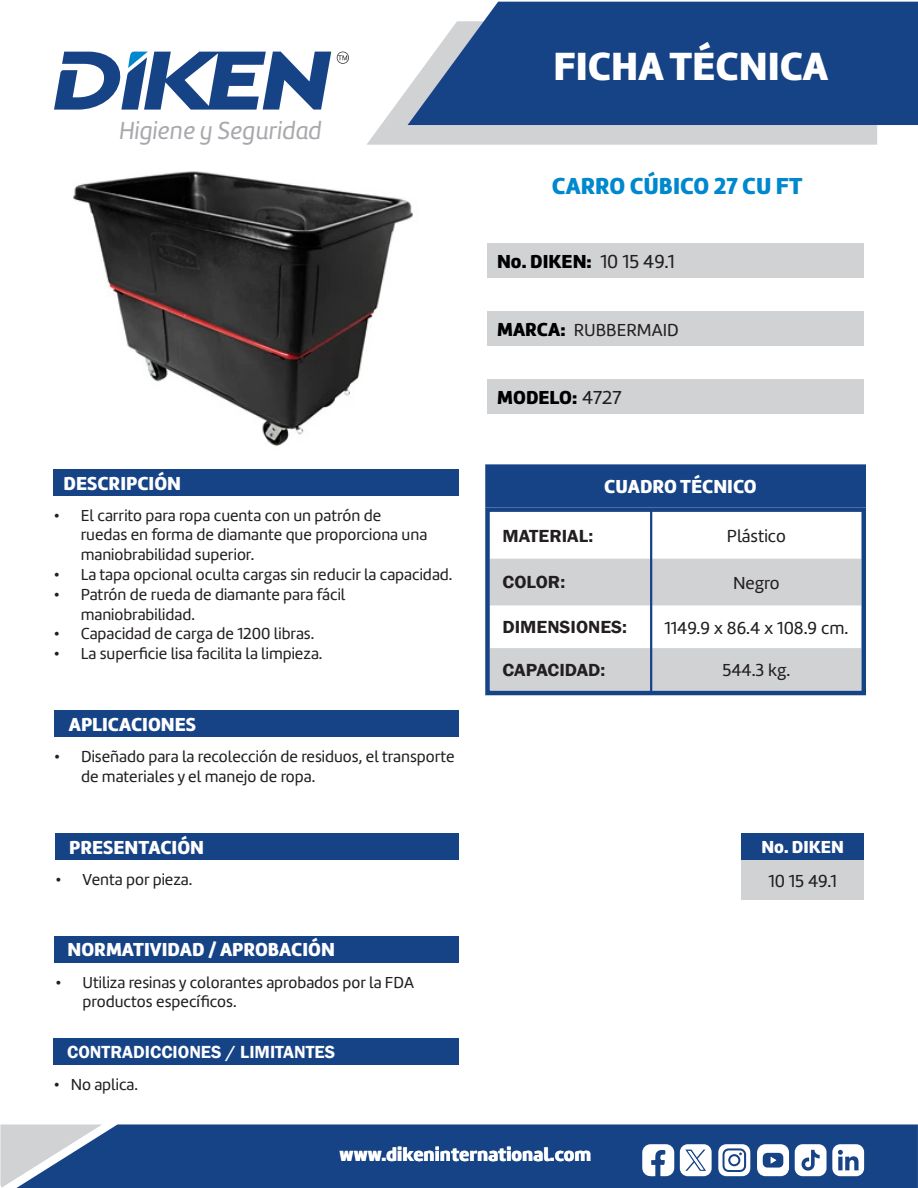
<style>
.page{position:relative;width:918px;height:1188px;background:#fff}
.page>*{position:absolute;margin:0;border:0;box-sizing:border-box;transform-origin:0 0}
.t1{font:40.8px "Amelia Basic Black";color:#fff}
.t2{font:25.5px "Amelia Basic Italic";color:#a8a9ad}
.t3{font:24px "Amelia Basic Black";color:#0088ce}
.t4{font:19.5px "Amelia Basic Black";color:#fff}
.t5{font:19.5px "Amelia Basic Black";color:#000}
.t6{font:18px "Amelia Basic";color:#231f20}
.t7{font:600 18px "Franklin Gothic";color:#231f20;scale:1.05 1}
.t8{font:600 18px "Franklin Gothic";color:#fff}
.t9{font:18px "Amelia Basic Black";color:#fff}
.t10{font:16.5px/19.8px "Amelia Basic";color:#231f20}
.s1{font-family:"Amelia Basic";color:#231f20}
.s2{font-family:"Amelia Basic Black";font-size:19.5px;color:#000}
</style>
<div class="page">
<div style="left:102px;top:1124px;width:816px;height:64px;background:#164386"></div>
<svg style="left:0;top:1124px;width:102px;height:64px;background:#95a6be"></svg>
<svg style="left:367px;top:88px;width:510px;height:57px;background:#d5d6d8"></svg>
<svg style="left:408px;top:2px;width:510px;height:123px;background:#2b5490"></svg>
<svg style="left:54px;top:51px;width:277px;height:59px"></svg>
<svg style="left:337px;top:52px;width:12px;height:12px"></svg>
<svg style="left:680px;top:1144px;width:32px;height:32px"></svg>
<svg style="left:642px;top:1144px;width:32px;height:32px"></svg>
<svg style="left:718px;top:1144px;width:32px;height:32px"></svg>
<div style="left:730px;top:1156px;width:8px;height:8px;background:#fff;border-radius:50%"></div>
<svg style="left:757px;top:1144px;width:32px;height:32px"></svg>
<svg style="left:795px;top:1144px;width:69px;height:32px"></svg>
<div style="left:485px;top:464px;width:381px;height:41px;background:#164386"></div>
<div style="left:487px;top:244px;width:377px;height:34px;background:#d1d2d4"></div>
<div style="left:487px;top:312px;width:377px;height:34px;background:#d1d2d4"></div>
<div style="left:487px;top:379px;width:377px;height:34px;background:#d1d2d4"></div>
<div style="left:54px;top:469px;width:405px;height:26px;background:#164386"></div>
<div style="left:54px;top:710px;width:404px;height:27px;background:#164386"></div>
<div style="left:56px;top:833px;width:403px;height:26px;background:#164386"></div>
<div style="left:54px;top:936px;width:405px;height:26px;background:#164386"></div>
<svg style="left:485px;top:505px;width:381px;height:191px"></svg>
<div style="left:742px;top:833px;width:122px;height:27px;background:#164386"></div>
<div style="left:742px;top:860px;width:122px;height:40px;background:#d1d2d4"></div>
<hr style="left:650px;top:508px;width:2px;height:184px;background:#164386">
<div style="left:54px;top:1039px;width:405px;height:26px;background:#164386"></div>
<img style="left:73px;top:172px;width:340px;height:274px">
<h2 class="t2" style="left:119px;top:116px;width:204px">Higiene y Seguridad</h2>
<p class="t4" style="left:64px;top:471px;width:119px">DESCRIPCIÓN</p>
<p class="t10" style="left:81px;top:505px;width:348px;text-indent:-27px">• El carrito para ropa cuenta con un patrón de ruedas en forma de diamante que proporciona una maniobrabilidad superior.</p>
<p class="t10" style="left:54px;top:565px;width:400px">• La tapa opcional oculta cargas sin reducir la capacidad.</p>
<p class="t10" style="left:81px;top:585px;width:266px;text-indent:-27px">• Patrón de rueda de diamante para fácil maniobrabilidad.</p>
<p class="t10" style="left:54px;top:624px;width:262px">• Capacidad de carga de 1200 libras.</p>
<p class="t10" style="left:54px;top:644px;width:270px">• La superficie lisa facilita la limpieza.</p>
<p class="t4" style="left:69px;top:713px;width:129px">APLICACIONES</p>
<p class="t10" style="left:81px;top:747px;width:375px;text-indent:-27px">• Diseñado para la recolección de residuos, el transporte de materiales y el manejo de ropa.</p>
<p class="t4" style="left:69px;top:835px;width:136px">PRESENTACIÓN</p>
<p class="t10" style="left:56px;top:869px;width:138px">• Venta por pieza.</p>
<p class="t4" style="left:67px;top:938px;width:269px">NORMATIVIDAD / APROBACIÓN</p>
<p class="t10" style="left:83px;top:972px;width:333px;text-indent:-27px">• Utiliza resinas y colorantes aprobados por la FDA productos específicos.</p>
<p class="t8" style="left:67px;top:1041px;width:270px">CONTRADICCIONES / LIMITANTES</p>
<p class="t10" style="left:54px;top:1075px;width:86px">• No aplica.</p>
<h1 class="t1" style="left:553px;top:41px;width:276px">FICHA TÉCNICA</h1>
<p class="t3" style="left:552px;top:171px;width:252px">CARRO CÚBICO 27 CU FT</p>
<p class="t5" style="left:497px;top:250px;width:179px">No. DIKEN: <span class="s1">10 15 49.1</span></p>
<p class="t6" style="left:497px;top:320px;width:183px"><span class="s2">MARCA:</span> RUBBERMAID</p>
<p class="t5" style="left:497px;top:385px;width:126px">MODELO: <span class="s1">4727</span></p>
<p class="t4" style="left:604px;top:475px;width:154px">CUADRO TÉCNICO</p>
<p class="t7" style="left:502px;top:524px;width:88px">MATERIAL:</p>
<p class="t6" style="left:727px;top:526px;width:60px">Plástico</p>
<p class="t7" style="left:502px;top:571px;width:61px">COLOR:</p>
<p class="t6" style="left:733px;top:572px;width:48px">Negro</p>
<p class="t7" style="left:502px;top:616px;width:120px">DIMENSIONES:</p>
<p class="t6" style="left:664px;top:617px;width:186px">1149.9 x 86.4 x 108.9 cm.</p>
<p class="t7" style="left:502px;top:659px;width:100px">CAPACIDAD:</p>
<p class="t6" style="left:722px;top:660px;width:70px">544.3 kg.</p>
<p class="t9" style="left:761px;top:836px;width:84px">No. DIKEN</p>
<p class="t6" style="left:768px;top:871px;width:70px">10 15 49.1</p>
<p class="t4" style="left:340px;top:1143px;width:253px">www.dikeninternational.com</p>
</div>
